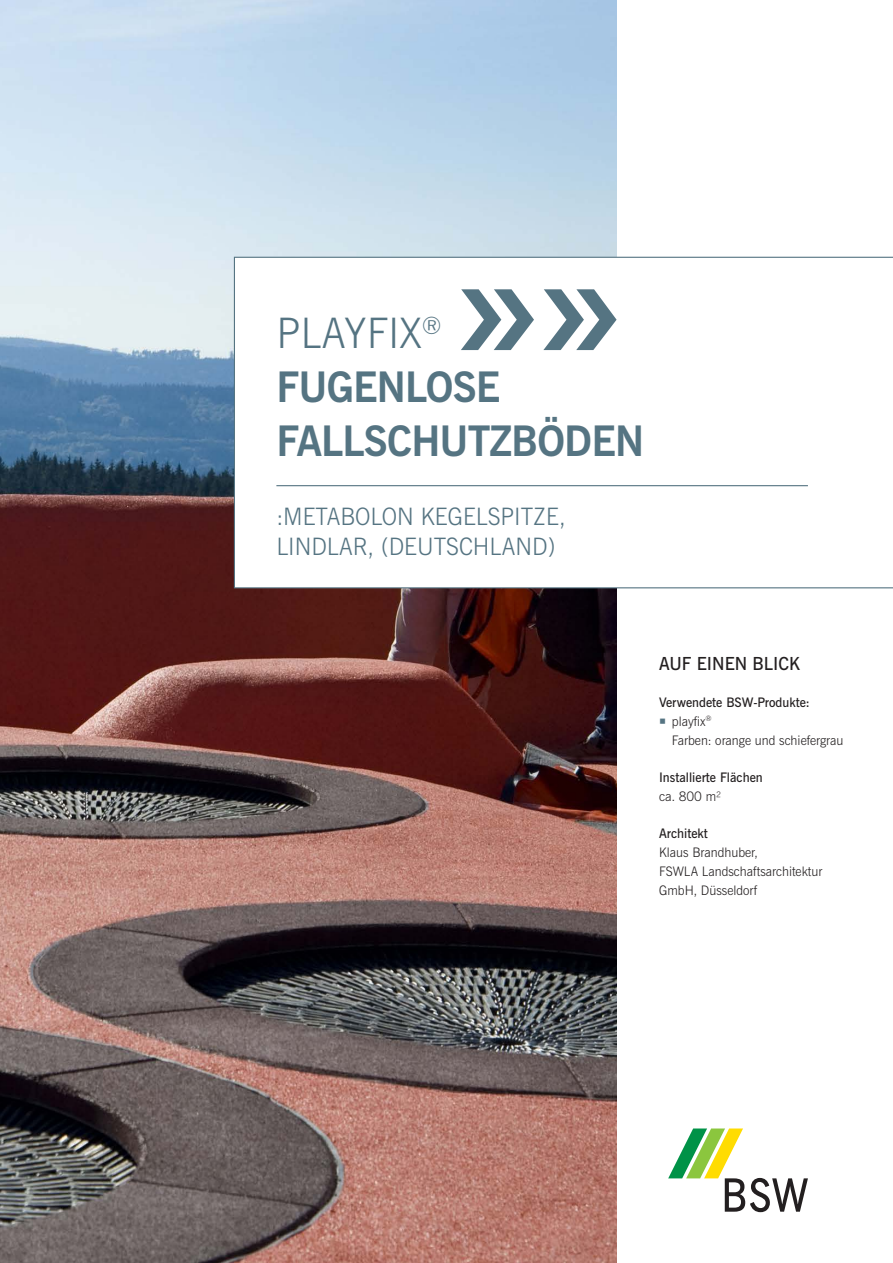
<style>
.page{position:relative;width:893px;height:1263px;background:#fff}
.page>*{position:absolute;margin:0;border:0;box-sizing:border-box;transform-origin:0 0}
.t1{font:700 42px/54px "News Gothic BT";letter-spacing:-.02em;color:#557482}
.t2{font:300 24px/30px "News Gothic BT";color:#557482}
.t3{font:600 18px "News Gothic BT";color:#231f20}
.t4{font:300 13.2px/18.8px "News Gothic BT";color:#231f20}
.t5{font:600 13.2px "News Gothic BT";color:#231f20}
.s1{font-weight:300}
.s2{font-weight:600}
</style>
<div class="page">
<img style="left:0;top:0;width:617px;height:1263px">
<svg style="left:668px;top:1128px;width:140px;height:84px"></svg>
<svg style="left:234px;top:257px;width:659px;height:331px"></svg>
<hr style="left:276px;top:485px;width:532px;height:1px;background:#557482">
<svg style="left:461px;top:289px;width:156px;height:61px"></svg>
<h1 class="t1" style="left:276px;top:306px;width:369px"><span class="s1">PLAYFIX</span><sup>®<br></sup>FUGENLOSE<br>FALLSCHUTZBÖDEN</h1>
<h2 class="t2" style="left:276px;top:501px;width:291px">:METABOLON KEGELSPITZE,<br>LINDLAR, (DEUTSCHLAND)</h2>
<h3 class="t3" style="left:659px;top:652px;width:143px">AUF EINEN BLICK</h3>
<p class="t4" style="left:672px;top:693px;width:173px;text-indent:-13px"><span class="s2">Verwendete BSW-Produkte: </span>playfix<sup>®<br></sup>Farben: orange und schiefergrau</p>
<p class="t5" style="left:659px;top:769px;width:105px">Installierte Flächen</p>
<p class="t4" style="left:659px;top:787px;width:64px">ca. 800 m²</p>
<p class="t5" style="left:659px;top:826px;width:50px">Architekt</p>
<p class="t4" style="left:659px;top:843px;width:165px">Klaus Brandhuber,<br>FSWLA Landschaftsarchitektur<br>GmbH, Düsseldorf</p>
</div>
